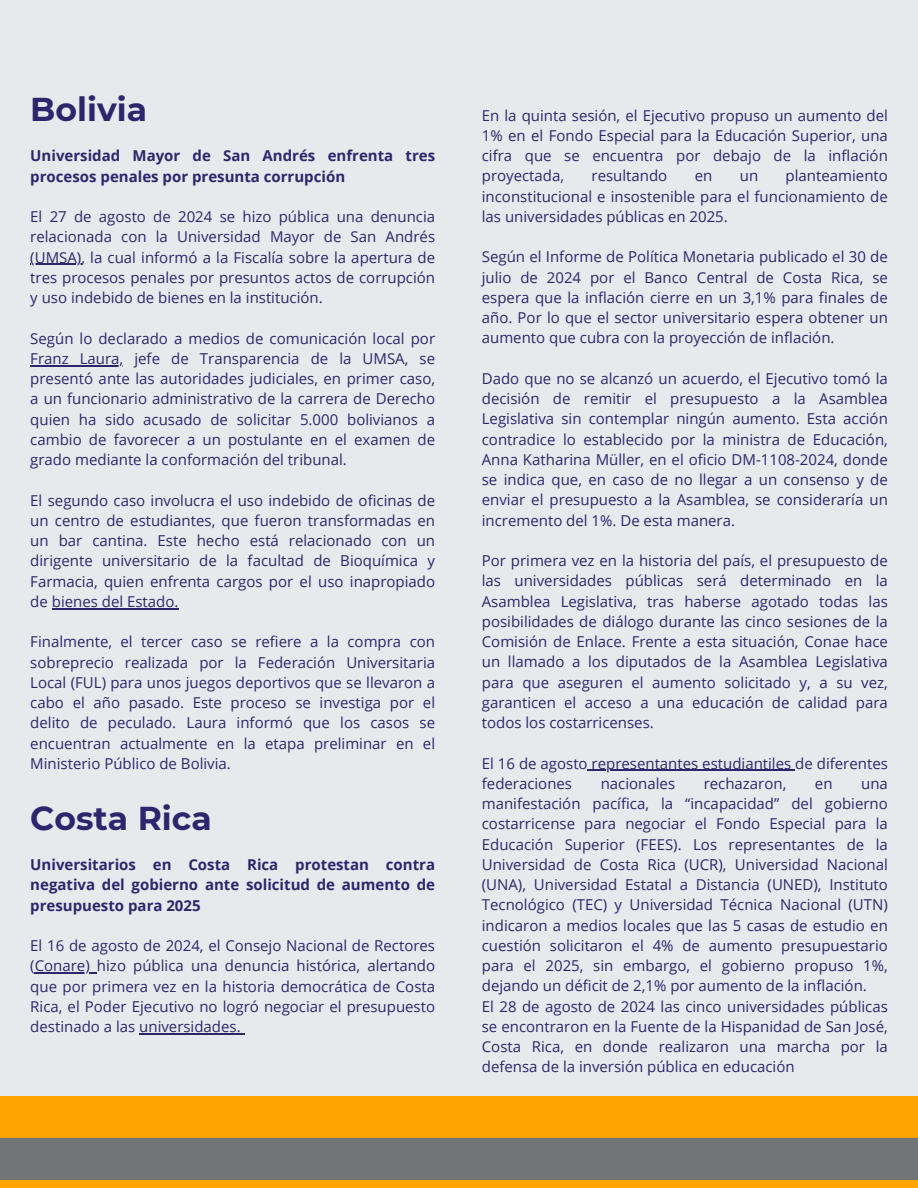
<style>
.page{position:relative;width:918px;height:1188px;background:#e7e9ec}
.page>*{position:absolute;margin:0;border:0;box-sizing:border-box;transform-origin:0 0}
.t1{font:700 33px "Montserrat";color:#2e266d}
.t2{font:15px/20.2px "Open Sans";color:#2e266d;text-align:justify}
.t3{font:700 15px/20.2px "Open Sans";color:#2e266d}
</style>
<div class="page">
<div style="left:0;top:1129px;width:918px;height:59px;background:#737476"></div>
<hr style="left:30px;top:264px;width:51px;height:1px;background:#2e266d">
<hr style="left:30px;top:365px;width:93px;height:1px;background:#2e266d">
<hr style="left:52px;top:608px;width:127px;height:1px;background:#2e266d">
<hr style="left:35px;top:972px;width:62px;height:2px;background:#2e266d">
<hr style="left:139px;top:1033px;width:102px;height:1px;background:#2e266d">
<hr style="left:588px;top:770px;width:207px;height:1px;background:#2e266d">
<div style="left:0;top:1180px;width:918px;height:8px;background:#ffa500"></div>
<div style="left:0;top:1097px;width:918px;height:41px;background:#ffa500"></div>
<h2 class="t1" style="left:30px;top:89px;width:118px">Bolivia</h2>
<p class="t3" style="left:30px;top:145px;width:406px">Universidad Mayor de San Andrés enfrenta tres procesos penales por presunta corrupción</p>
<p class="t2" style="left:30px;top:206px;width:406px">El 27 de agosto de 2024 se hizo pública una denuncia relacionada con la Universidad Mayor de San Andrés</p>
<p class="t2" style="left:30px;top:247px;width:406px">(UMSA), la cual informó a la Fiscalía sobre la apertura de tres procesos penales por presuntos actos de corrupción y uso indebido de bienes en la institución.</p>
<p class="t2" style="left:30px;top:328px;width:406px">Según lo declarado a medios de comunicación local por</p>
<p class="t2" style="left:30px;top:348px;width:406px">Franz Laura, jefe de Transparencia de la UMSA, se presentó ante las autoridades judiciales, en primer caso, a un funcionario administrativo de la carrera de Derecho quien ha sido acusado de solicitar 5.000 bolivianos a cambio de favorecer a un postulante en el examen de grado mediante la conformación del tribunal.</p>
<p class="t2" style="left:30px;top:490px;width:406px">El segundo caso involucra el uso indebido de oficinas de</p>
<h2 class="t2" style="left:30px;top:510px;width:406px">un centro de estudiantes, que fueron transformadas en un bar cantina. Este hecho está relacionado con un dirigente universitario de la facultad de Bioquímica y Farmacia, quien enfrenta cargos por el uso inapropiado de bienes del Estado.</h2>
<h2 class="t2" style="left:30px;top:631px;width:406px">Finalmente, el tercer caso se refiere a la compra con</h2>
<p class="t2" style="left:30px;top:652px;width:406px">sobreprecio realizada por la Federación Universitaria Local (FUL) para unos juegos deportivos que se llevaron a cabo el año pasado. Este proceso se investiga por el delito de peculado. Laura informó que los casos se encuentran actualmente en la etapa preliminar en el Ministerio Público de Bolivia.</p>
<p class="t1" style="left:30px;top:798px;width:183px">Costa Rica</p>
<p class="t3" style="left:30px;top:854px;width:406px">Universitarios en Costa Rica protestan contra</p>
<p class="t3" style="left:30px;top:874px;width:406px">negativa del gobierno ante solicitud de aumento de presupuesto para 2025</p>
<p class="t2" style="left:30px;top:935px;width:406px">El 16 de agosto de 2024, el Consejo Nacional de Rectores</p>
<h1 class="t2" style="left:30px;top:955px;width:406px">(Conare) hizo pública una denuncia histórica, alertando</h1>
<p class="t2" style="left:30px;top:976px;width:406px">que por primera vez en la historia democrática de Costa Rica, el Poder Ejecutivo no logró negociar el presupuesto destinado a las universidades.</p>
<p class="t2" style="left:482px;top:105px;width:408px">En la quinta sesión, el Ejecutivo propuso un aumento del 1% en el Fondo Especial para la Educación Superior, una cifra que se encuentra por debajo de la inflación proyectada,</p>
<p class="t2" style="left:482px;top:165px;width:408px;text-indent:304px">planteamiento inconstitucional e insostenible para el funcionamiento de las universidades públicas en 2025.</p>
<p class="t2" style="left:482px;top:246px;width:408px">Según el Informe de Política Monetaria publicado el 30 de julio de 2024 por el Banco Central de Costa Rica, se espera que la inflación cierre en un 3,1% para finales de año. Por lo que el sector universitario espera obtener un aumento que cubra con la proyección de inflación.</p>
<p class="t2" style="left:482px;top:368px;width:408px">Dado que no se alcanzó un acuerdo, el Ejecutivo tomó la decisión de remitir el presupuesto a la Asamblea Legislativa sin contemplar ningún aumento. Esta acción contradice lo establecido por la ministra de Educación, Anna Katharina Müller, en el oficio DM-1108-2024, donde se indica que, en caso de no llegar a un consenso y de enviar el presupuesto a la Asamblea, se consideraría un incremento del 1%. De esta manera.</p>
<p class="t2" style="left:482px;top:550px;width:408px">Por primera vez en la historia del país, el presupuesto de las universidades públicas será determinado en la Asamblea Legislativa, tras haberse agotado todas las posibilidades de diálogo durante las cinco sesiones de la Comisión de Enlace. Frente a esta situación, Conae hace un llamado a los diputados de la Asamblea Legislativa para que aseguren el aumento solicitado y, a su vez, garanticen el acceso a una educación de calidad para todos los costarricenses.</p>
<h1 class="t2" style="left:482px;top:753px;width:408px">El 16 de agosto representantes estudiantiles de diferentes</h1>
<p class="t2" style="left:482px;top:773px;width:92px">federaciones</p>
<p class="t2" style="left:601px;top:773px;width:76px">nacionales</p>
<p class="t2" style="left:704px;top:773px;width:84px">rechazaron,</p>
<p class="t2" style="left:815px;top:773px;width:19px">en</p>
<p class="t2" style="left:592px;top:165px;width:77px">resultando</p>
<p class="t2" style="left:695px;top:165px;width:19px">en</p>
<p class="t2" style="left:740px;top:165px;width:20px">un</p>
<p class="t2" style="left:482px;top:773px;width:408px;text-align:left;text-indent:379px">una manifestación pacífica, la “incapacidad” del gobierno costarricense para negociar el Fondo Especial para la Educación Superior (FEES). Los representantes de la Universidad de Costa Rica (UCR), Universidad Nacional (UNA), Universidad Estatal a Distancia (UNED), Instituto Tecnológico (TEC) y Universidad Técnica Nacional (UTN) indicaron a medios locales que las 5 casas de estudio en cuestión solicitaron el 4% de aumento presupuestario para el 2025, sin embargo, el gobierno propuso 1%, dejando un déficit de 2,1% por aumento de la inflación.<br>El 28 de agosto de 2024 las cinco universidades públicas</p>
<p class="t2" style="left:482px;top:1016px;width:408px">se encontraron en la Fuente de la Hispanidad de San José, Costa Rica, en donde realizaron una marcha por la defensa de la inversión pública en educación</p>
</div>
